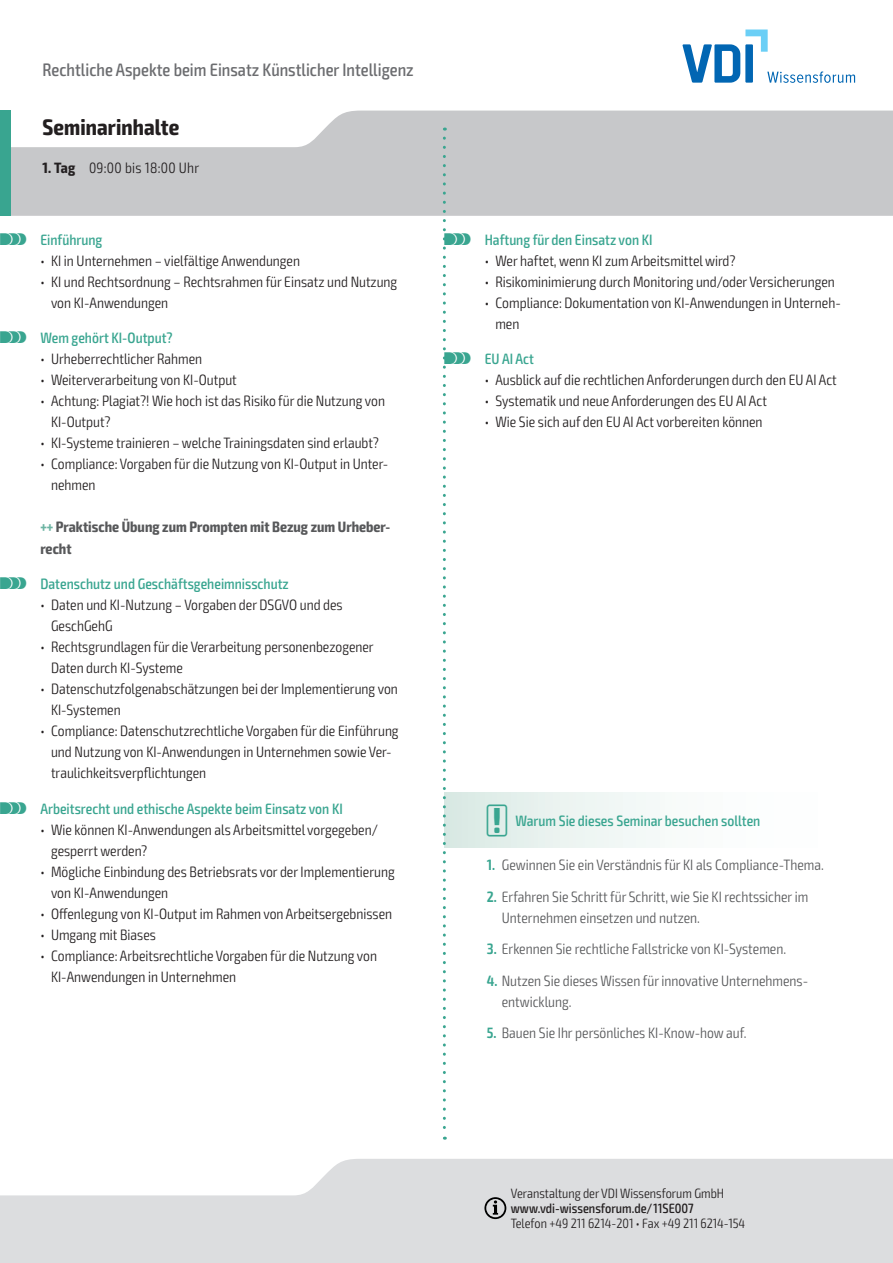
<style>
.page{position:relative;width:893px;height:1263px;background:#fff}
.page>*{position:absolute;margin:0;border:0;box-sizing:border-box;transform-origin:0 0}
.t1{font:700 condensed 22.5px "Exo 2";letter-spacing:.005em;color:#231f20}
.t2{font:500 condensed 18px "Exo 2";color:#6c6d70}
.t3{font:300 condensed 15px/21px "Exo 2";color:#231f20}
.t4{font:300 condensed 15px/21px "Exo 2";color:#57585a}
.t5{font:500 condensed 15px "Exo 2";color:#39a590}
.t6{font:700 condensed 15px/21px "Exo 2";color:#57585a}
.t7{font:300 condensed 15px "Exo 2";letter-spacing:.02em;color:#231f20}
.t8{font:300 condensed 13.5px "Exo 2";color:#231f20}
.t9{font:500 condensed 13.5px "Exo 2";color:#231f20}
.s1{font-weight:700}
.s2{font-family:"VDI Iconset S4 A Regular";font-weight:400;font-stretch:normal}
.s3{color:#6db4a3}
.s4{font-weight:600;color:#39a590}
</style>
<div class="page">
<svg style="left:0;top:1159px;width:893px;height:104px;fill:#dcdddf"></svg>
<svg style="left:11px;top:111px;width:882px;height:105px;fill:#c7c8ca"></svg>
<div style="left:0;top:111px;width:11px;height:105px;background:#39a590"></div>
<svg style="left:484px;top:1197px;width:22px;height:22px"></svg>
<svg style="left:682px;top:30px;width:173px;height:53px"></svg>
<div style="left:444px;top:792px;width:406px;height:55px;background:linear-gradient(to right,#deece7,#fff)"></div>
<svg style="left:443px;top:138px;width:3px;height:1002px"></svg>
<p class="t2" style="left:43px;top:59px;width:373px">Rechtliche Aspekte beim Einsatz Künstlicher Intelligenz</p>
<h1 class="t1" style="left:43px;top:113px;width:138px">Seminarinhalte</h1>
<p class="t7" style="left:43px;top:159px;width:158px"><span class="s1">1. Tag</span> 09:00 bis 18:00 Uhr</p>
<p class="t5" style="left:0;top:230px;width:104px"><span class="s2">S</span> Einführung</p>
<p class="t3" style="left:40px;top:250px;width:261px">• KI in Unternehmen – vielfältige Anwendungen</p>
<p class="t3" style="left:51px;top:271px;width:348px;text-indent:-11px">• KI und Rechtsordnung – Rechtsrahmen für Einsatz und Nutzung von KI-Anwendungen</p>
<p class="t5" style="left:0;top:329px;width:174px"><span class="s2">S</span> Wem gehört KI-Output?</p>
<p class="t3" style="left:40px;top:349px;width:163px">• Urheberrechtlicher Rahmen</p>
<p class="t3" style="left:40px;top:370px;width:198px">• Weiterverarbeitung von KI-Output</p>
<p class="t3" style="left:51px;top:391px;width:335px;text-indent:-11px">• Achtung: Plagiat?! Wie hoch ist das Risiko für die Nutzung von<br>KI-Output?</p>
<p class="t3" style="left:40px;top:433px;width:340px">• KI-Systeme trainieren – welche Trainingsdaten sind erlaubt?</p>
<p class="t3" style="left:51px;top:454px;width:339px;text-indent:-11px">• Compliance: Vorgaben für die Nutzung von KI-Output in Unter&shy;nehmen</p>
<p class="t6" style="left:40px;top:517px;width:351px"><span class="s3">+++</span> Praktische Übung zum Prompten mit Bezug zum Urheber&shy;recht</p>
<p class="t5" style="left:0;top:575px;width:290px"><span class="s2">S</span> Datenschutz und Geschäftsgeheimnisschutz</p>
<p class="t3" style="left:51px;top:595px;width:293px;text-indent:-11px">• Daten und KI-Nutzung – Vorgaben der DSGVO und des<br>GeschGehG</p>
<p class="t3" style="left:51px;top:637px;width:324px;text-indent:-11px">• Rechtsgrundlagen für die Verarbeitung personenbezogener<br>Daten durch KI-Systeme</p>
<p class="t3" style="left:51px;top:679px;width:348px;text-indent:-11px">• Datenschutzfolgenabschätzungen bei der Implementierung von<br>KI-Systemen</p>
<p class="t3" style="left:51px;top:721px;width:349px;text-indent:-11px">• Compliance: Datenschutzrechtliche Vorgaben für die Einführung und Nutzung von KI-Anwendungen in Unternehmen sowie Ver&shy;traulichkeitsverpflichtungen</p>
<p class="t5" style="left:0;top:800px;width:344px"><span class="s2">S</span> Arbeitsrecht und ethische Aspekte beim Einsatz von KI</p>
<p class="t3" style="left:51px;top:820px;width:328px;text-indent:-11px">• Wie können KI-Anwendungen als Arbeitsmittel vorgegeben/ gesperrt werden?</p>
<p class="t3" style="left:51px;top:862px;width:345px;text-indent:-11px">• Mögliche Einbindung des Betriebsrats vor der Implementierung von KI-Anwendungen</p>
<p class="t3" style="left:40px;top:904px;width:353px">• Offenlegung von KI-Output im Rahmen von Arbeitsergebnissen</p>
<p class="t3" style="left:40px;top:925px;width:117px">• Umgang mit Biases</p>
<p class="t3" style="left:51px;top:946px;width:327px;text-indent:-11px">• Compliance: Arbeitsrechtliche Vorgaben für die Nutzung von<br>KI-Anwendungen in Unternehmen</p>
<p class="t5" style="left:444px;top:230px;width:210px"><span class="s2">S</span> Haftung für den Einsatz von KI</p>
<p class="t3" style="left:485px;top:250px;width:252px">• Wer haftet, wenn KI zum Arbeitsmittel wird?</p>
<p class="t3" style="left:485px;top:271px;width:352px">• Risikominimierung durch Monitoring und/oder Versicherungen</p>
<p class="t3" style="left:495px;top:292px;width:347px;text-indent:-11px">• Compliance: Dokumentation von KI-Anwendungen in Unterneh&shy;men</p>
<p class="t5" style="left:444px;top:350px;width:91px"><span class="s2">S</span> EU AI Act</p>
<p class="t3" style="left:485px;top:370px;width:354px">• Ausblick auf die rechtlichen Anforderungen durch den EU AI Act</p>
<p class="t3" style="left:485px;top:391px;width:284px">• Systematik und neue Anforderungen des EU AI Act</p>
<p class="t3" style="left:485px;top:412px;width:279px">• Wie Sie sich auf den EU AI Act vorbereiten können</p>
<p class="t5" style="left:487px;top:812px;width:275px"><span class="s2">!</span> Warum Sie dieses Seminar besuchen sollten</p>
<p class="t4" style="left:487px;top:855px;width:338px"><span class="s4">1.</span> Gewinnen Sie ein Verständnis für KI als Compliance-Thema.</p>
<p class="t4" style="left:502px;top:886px;width:308px;text-indent:-15px"><span class="s4">2.</span> Erfahren Sie Schritt für Schritt, wie Sie KI rechtssicher im<br>Unternehmen einsetzen und nutzen.</p>
<p class="t4" style="left:487px;top:939px;width:301px"><span class="s4">3.</span> Erkennen Sie rechtliche Fallstricke von KI-Systemen.</p>
<p class="t4" style="left:502px;top:970px;width:308px;text-indent:-15px"><span class="s4">4.</span> Nutzen Sie dieses Wissen für innovative Unternehmens&shy;entwicklung.</p>
<p class="t4" style="left:487px;top:1023px;width:261px"><span class="s4">5.</span> Bauen Sie Ihr persönliches KI-Know-how auf.</p>
<p class="t8" style="left:511px;top:1185px;width:215px">Veranstaltung der VDI Wissensforum GmbH</p>
<p class="t9" style="left:511px;top:1200px;width:184px">www.vdi-wissensforum.de/11SE007</p>
<p class="t8" style="left:511px;top:1215px;width:236px">Telefon +49 211 6214-201 • Fax +49 211 6214-154</p>
</div>
